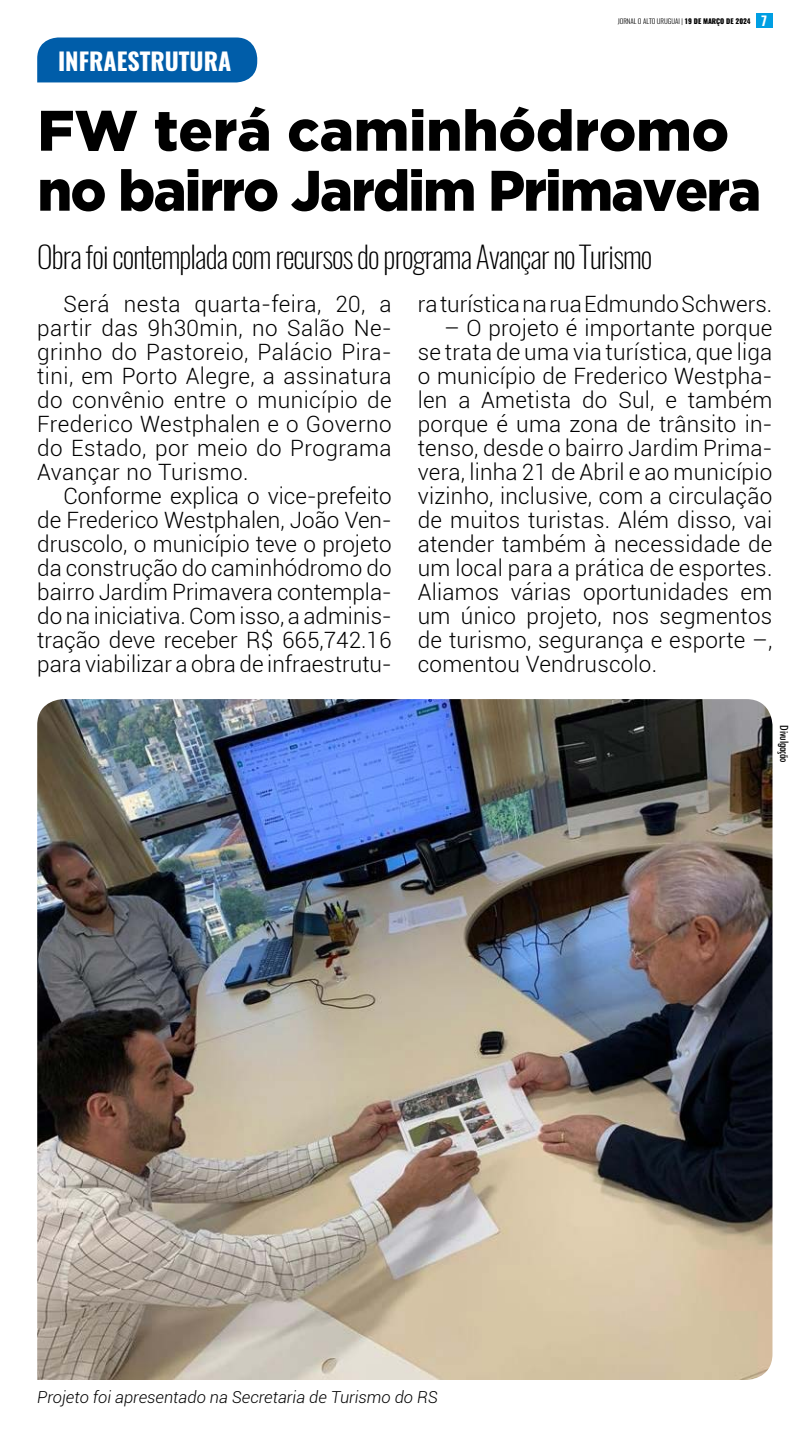
<style>
.page{position:relative;width:810px;height:1440px;background:#fff}
.page>*{position:absolute;margin:0;border:0;box-sizing:border-box;transform-origin:0 0}
.t1{font:900 57px/60px "Gotham";letter-spacing:-.03em;color:#000}
.t2{font:200 30px "Oswald";letter-spacing:-.03em;color:#000}
.t3{font:700 24px "Oswald";color:#fff}
.t4{font:300 22.5px/24px "Roboto";letter-spacing:.01em;color:#000;text-align:justify}
.t5{font:italic 300 16.5px "Roboto";color:#000}
.t6{font:500 condensed 11.25px "Futura BT";letter-spacing:-.02em;color:#000}
.t7{font:300 6.98px "Oswald";color:#000}
.s1{font-weight:800}
.s2{font-weight:700;font-size:12.9px;color:#fff}
</style>
<div class="page">
<div style="left:756px;top:13px;width:16px;height:14px;background:#009fe3"></div>
<div style="left:37px;top:38px;width:220px;height:44px;background:#005da9"></div>
<img style="left:37px;top:699px;width:735px;height:681px">
<p class="t3" style="left:58px;top:45px;width:175px">INFRAESTRUTURA</p>
<p class="t7" style="left:618px;top:16px;width:151px">JORNAL O ALTO URUGUAI | <span class="s1">19 DE MARÇO DE 2024</span> <span class="s2">7</span></p>
<h1 class="t1" style="left:38px;top:99px;width:725px">FW terá caminhódromo no bairro Jardim Primavera</h1>
<h2 class="t2" style="left:37px;top:237px;width:617px">Obra foi contemplada com recursos do programa Avançar no Turismo</h2>
<p class="t4" style="left:37px;top:291px;width:356px;text-indent:26px">Será nesta quarta-feira, 20, a partir das 9h30min, no Salão Ne&shy;grinho do Pastoreio, Palácio Pira&shy;tini, em Porto Alegre, a assinatura do convênio entre o município de Frederico Westphalen e o Governo do Estado, por meio do Programa Avançar no Turismo.</p>
<p class="t4" style="left:37px;top:483px;width:356px;text-indent:26px">Conforme explica o vice-prefeito de Frederico Westphalen, João Ven&shy;druscolo, o município teve o projeto da construção do caminhódromo do bairro Jardim Primavera contempla&shy;do na iniciativa. Com isso, a adminis&shy;tração deve receber R$ 665,742.16 para viabilizar a obra de infraestrutu-</p>
<p class="t4" style="left:418px;top:291px;width:356px">ra turística na rua Edmundo Schwers.</p>
<p class="t4" style="left:418px;top:315px;width:356px;text-indent:26px">– O projeto é importante porque se trata de uma via turística, que liga o município de Frederico Westpha&shy;len a Ametista do Sul, e também porque é uma zona de trânsito in&shy;tenso, desde o bairro Jardim Prima&shy;vera, linha 21 de Abril e ao município vizinho, inclusive, com a circulação de muitos turistas. Além disso, vai atender também à necessidade de um local para a prática de esportes.<br>Aliamos várias oportunidades em um único projeto, nos segmentos de turismo, segurança e esporte –, comentou Vendruscolo.</p>
<p class="t5" style="left:37px;top:1385px;width:402px">Projeto foi apresentado na Secretaria de Turismo do RS</p>
<p class="t6" style="left:791px;top:725px;width:38px;rotate:90deg">Divulgação</p>
</div>
